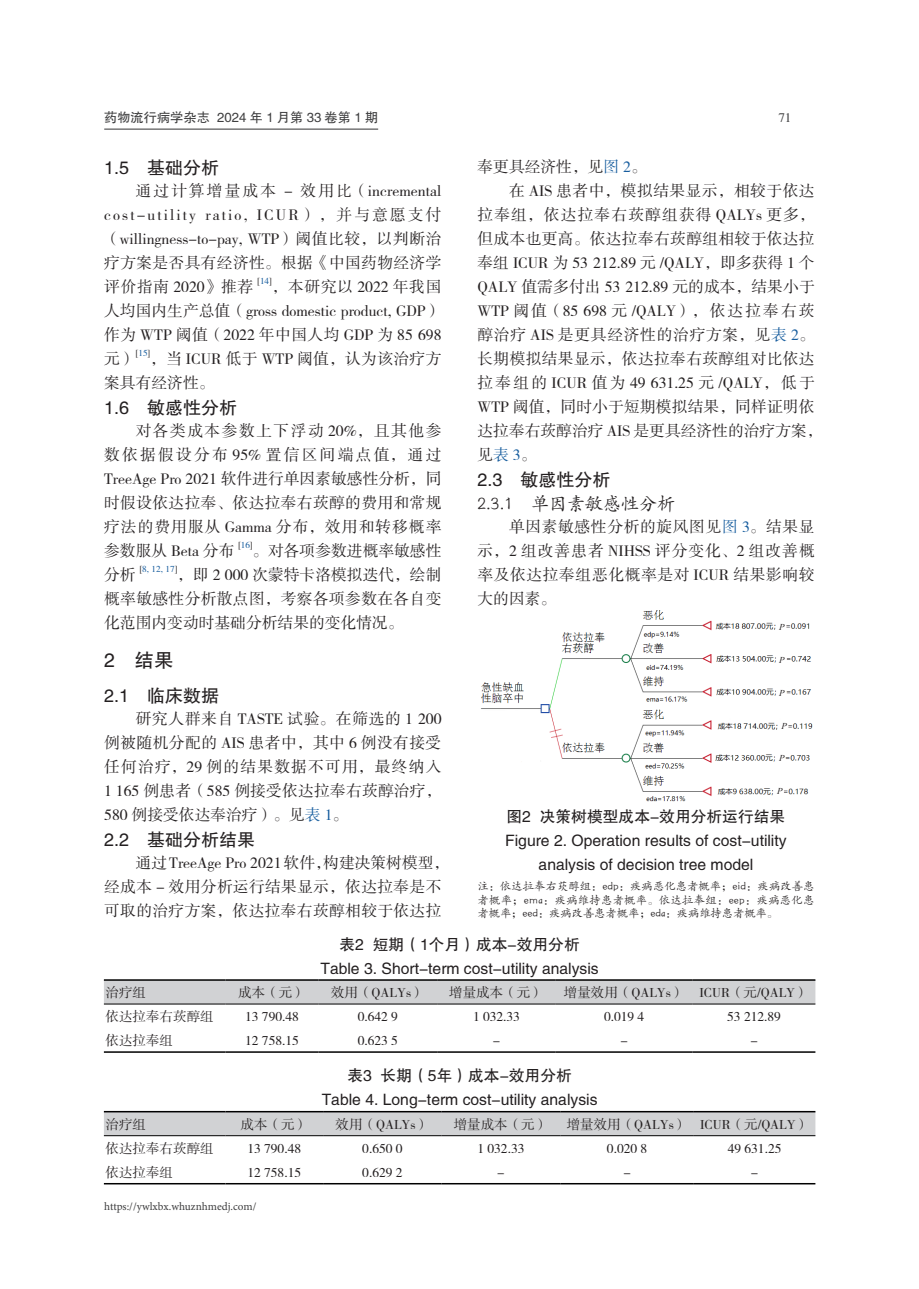
<style>
.page{position:relative;width:919px;height:1289px;background:#fff}
.page>*{position:absolute;margin:0;border:0;box-sizing:border-box;transform-origin:0 0}
._12_正文一级标题{font:19.5px "FZHTK GBK1 0";color:#231f20}
._13_正文二级标题{font:18px "FZHTK GBK1 0";color:#231f20}
._13_1_三级标题{font:18px "FZKTK GBK1 0";color:#231f20}
._11_正文{font:15.75px/24px "FZSSK GBK1 0";letter-spacing:.015em;color:#231f20;text-align:justify}
._15_图表名{font:15.75px/24px "FZHTK GBK1 0";color:#231f20;text-align:center}
._15_1_图表内容{font:13.5px "FZSSK GBK1 0";color:#231f20}
.t1{font:13.2px "FZHTK GBK1 0";color:#3e3e3f}
.t2{font:13.2px "FZSSK GBK1 0";color:#3e3e3f}
._14_图表注释{font:11.25px/13.5px "FZKTK GBK1 0";letter-spacing:.015em;color:#231f20;text-align:justify}
.t3{font:11.25px "Minion Pro";color:#3e3e3f}
._11_正文-2{font:9.15px "FZSSK GBK1 0";color:#231f20}
._11_正文-3{font:9.15px "FZSSK GBK1 0";color:#175d9e}
._4_中文摘要{font:italic 9px "Times New Roman";color:#231f20}
.s1{color:#175d9e}
.s2{color:#231f20}
</style>
<div class="page">
<hr style="left:104px;top:129px;width:274px;height:1px;background:#3e3e3f">
<img style="left:481px;top:610px;width:332px;height:192px">
<div style="left:104px;top:980px;width:711px;height:23px;background:#d1d2d4"></div>
<hr style="left:104px;top:979px;width:121px;height:1px;background:#000">
<hr style="left:225px;top:979px;width:93px;height:1px;background:#000">
<hr style="left:318px;top:979px;width:119px;height:1px;background:#000">
<hr style="left:437px;top:979px;width:118px;height:1px;background:#000">
<hr style="left:555px;top:979px;width:137px;height:1px;background:#000">
<hr style="left:692px;top:979px;width:123px;height:1px;background:#000">
<hr style="left:104px;top:1051px;width:121px;height:1px;background:#000">
<hr style="left:225px;top:1051px;width:93px;height:1px;background:#000">
<hr style="left:318px;top:1051px;width:119px;height:1px;background:#000">
<hr style="left:437px;top:1051px;width:118px;height:1px;background:#000">
<hr style="left:555px;top:1051px;width:137px;height:1px;background:#000">
<hr style="left:692px;top:1051px;width:123px;height:1px;background:#000">
<hr style="left:104px;top:1003px;width:121px;height:1px;background:#000">
<hr style="left:225px;top:1003px;width:93px;height:1px;background:#000">
<hr style="left:318px;top:1003px;width:119px;height:1px;background:#000">
<hr style="left:437px;top:1003px;width:118px;height:1px;background:#000">
<hr style="left:555px;top:1003px;width:137px;height:1px;background:#000">
<hr style="left:692px;top:1003px;width:123px;height:1px;background:#000">
<div style="left:104px;top:1112px;width:711px;height:23px;background:#d1d2d4"></div>
<hr style="left:104px;top:1110px;width:121px;height:2px;background:#000">
<hr style="left:225px;top:1110px;width:98px;height:2px;background:#000">
<hr style="left:323px;top:1110px;width:118px;height:2px;background:#000">
<hr style="left:441px;top:1110px;width:119px;height:2px;background:#000">
<hr style="left:560px;top:1110px;width:133px;height:2px;background:#000">
<hr style="left:693px;top:1110px;width:122px;height:2px;background:#000">
<hr style="left:104px;top:1135px;width:121px;height:1px;background:#000">
<hr style="left:225px;top:1135px;width:98px;height:1px;background:#000">
<hr style="left:323px;top:1135px;width:118px;height:1px;background:#000">
<hr style="left:441px;top:1135px;width:119px;height:1px;background:#000">
<hr style="left:560px;top:1135px;width:133px;height:1px;background:#000">
<hr style="left:693px;top:1135px;width:122px;height:1px;background:#000">
<hr style="left:104px;top:1182px;width:121px;height:2px;background:#000">
<hr style="left:225px;top:1182px;width:98px;height:2px;background:#000">
<hr style="left:323px;top:1182px;width:118px;height:2px;background:#000">
<hr style="left:441px;top:1182px;width:119px;height:2px;background:#000">
<hr style="left:560px;top:1182px;width:133px;height:2px;background:#000">
<hr style="left:693px;top:1182px;width:122px;height:2px;background:#000">
<p class="t1" style="left:104px;top:111px;width:275px">药物流行病学杂志 2024 年 1 月第 33 卷第 1 期</p>
<p class="t2" style="left:778px;top:111px;width:15px">71</p>
<p class="_11_正文" style="left:477px;top:155px;width:171px">奉更具经济性，见<span class="s1">图 2</span>。</p>
<p class="_11_正文" style="left:477px;top:179px;width:346px;text-align:left;text-indent:32px">在 AIS 患者中，模拟结果显示，相较于依达拉奉组，依达拉奉右莰醇组获得 QALYs 更多，但成本也更高。依达拉奉右莰醇组相较于依达拉奉组 ICUR 为 53 212.89 元 /QALY，即多获得 1 个<br>QALY 值需多付出 53 212.89 元的成本，结果小于<br>WTP 阈值（85 698 元 /QALY），依达拉奉右莰醇治疗 AIS 是更具经济性的治疗方案，见<span class="s1">表 2</span>。长期模拟结果显示，依达拉奉右莰醇组对比依达拉奉组的 ICUR 值为 49 631.25 元 /QALY，低于<br>WTP 阈值，同时小于短期模拟结果，同样证明依达拉奉右莰醇治疗 AIS 是更具经济性的治疗方案，见<span class="s1">表 3</span>。</p>
<p class="_13_正文二级标题" style="left:477px;top:469px;width:134px">2.3 敏感性分析</p>
<p class="_13_1_三级标题" style="left:477px;top:494px;width:199px">2.3.1 单因素敏感性分析</p>
<p class="_11_正文" style="left:477px;top:515px;width:339px;text-indent:32px">单因素敏感性分析的旋风图见<span class="s1">图 3</span>。结果显示，2 组改善患者 NIHSS 评分变化、2 组改善概率及依达拉奉组恶化概率是对 ICUR 结果影响较大的因素。</p>
<p class="_13_正文二级标题" style="left:104px;top:157px;width:116px">1.5 基础分析</p>
<p class="_11_正文" style="left:104px;top:179px;width:339px;text-indent:32px">通过计算增量成本 - 效用比（incremental cost-utility ratio, ICUR），并与意愿支付（willingness-to-pay, WTP）阈值比较，以判断治疗方案是否具有经济性。根据《中国药物经济学评价指南 2020》推荐</p>
<p class="_11_正文-2" style="left:257px;top:276px;width:16px">[<span class="s1">14</span>]</p>
<p class="_11_正文" style="left:104px;top:275px;width:339px;text-indent:167px">，本研究以 2022 年我国人均国内生产总值（gross domestic product, GDP）作为 WTP 阈值（2022 年中国人均 GDP 为 85 698元）</p>
<p class="_11_正文-2" style="left:136px;top:348px;width:16px">[<span class="s1">15</span>]</p>
<p class="_11_正文" style="left:104px;top:347px;width:339px;text-indent:46px">，当 ICUR 低于 WTP 阈值，认为该治疗方案具有经济性。</p>
<p class="_13_正文二级标题" style="left:104px;top:397px;width:134px">1.6 敏感性分析</p>
<p class="_11_正文" style="left:104px;top:419px;width:339px;text-indent:32px">对各类成本参数上下浮动 20%，且其他参数依据假设分布 95% 置信区间端点值，通过TreeAge Pro 2021 软件进行单因素敏感性分析，同时假设依达拉奉、依达拉奉右莰醇的费用和常规疗法的费用服从 Gamma 分布，效用和转移概率参数服从 Beta 分布</p>
<p class="_11_正文-2" style="left:238px;top:540px;width:16px">[<span class="s1">16</span>]</p>
<p class="_11_正文" style="left:252px;top:539px;width:190px">。对各项参数进概率敏感性</p>
<p class="_11_正文" style="left:104px;top:563px;width:33px">分析</p>
<p class="_11_正文-3" style="left:140px;top:564px;width:39px"><span class="s2">[</span>8, 12, 17<span class="s2">]</span></p>
<p class="_11_正文" style="left:104px;top:563px;width:339px;text-indent:73px">，即 2 000 次蒙特卡洛模拟迭代，绘制概率敏感性分析散点图，考察各项参数在各自变化范围内变动时基础分析结果的变化情况。</p>
<p class="_12_正文一级标题" style="left:104px;top:649px;width:71px">2 结果</p>
<p class="_13_正文二级标题" style="left:104px;top:685px;width:116px">2.1 临床数据</p>
<p class="_11_正文" style="left:104px;top:707px;width:339px;text-indent:32px">研究人群来自 TASTE 试验。在筛选的 1 200例被随机分配的 AIS 患者中，其中 6 例没有接受任何治疗，29 例的结果数据不可用，最终纳入1 165 例患者（585 例接受依达拉奉右莰醇治疗，580 例接受依达奉治疗）。见<span class="s1">表 1</span>。</p>
<p class="_13_正文二级标题" style="left:104px;top:829px;width:152px">2.2 基础分析结果</p>
<p class="_11_正文" style="left:104px;top:851px;width:346px;text-align:left;text-indent:32px">通过 TreeAge Pro 2021 软件，构建决策树模型，经成本 - 效用分析运行结果显示，依达拉奉是不可取的治疗方案，依达拉奉右莰醇相较于依达拉</p>
<p class="_4_中文摘要" style="left:779px;top:620px;width:7px">P</p>
<p class="_4_中文摘要" style="left:779px;top:653px;width:7px">P</p>
<p class="_4_中文摘要" style="left:779px;top:686px;width:7px">P</p>
<p class="_4_中文摘要" style="left:781px;top:719px;width:7px">P</p>
<p class="_4_中文摘要" style="left:779px;top:751px;width:7px">P</p>
<p class="_4_中文摘要" style="left:777px;top:784px;width:7px">P</p>
<p class="_15_图表名" style="left:506px;top:804px;width:280px">图2 决策树模型成本-效用分析运行结果</p>
<p class="_15_图表名" style="left:505px;top:828px;width:283px">Figure 2. Operation results of cost-utility analysis of decision tree model</p>
<p class="_14_图表注释" style="left:477px;top:879px;width:338px">注：依达拉奉右莰醇组：edp：疾病恶化患者概率；eid：疾病改善患者概率；ema：疾病维持患者概率。依达拉奉组：eep：疾病恶化患者概率；eed：疾病改善患者概率；eda：疾病维持患者概率。</p>
<p class="_15_图表名" style="left:339px;top:932px;width:242px">表2 短期（1个月）成本-效用分析</p>
<p class="_15_图表名" style="left:320px;top:956px;width:280px">Table 3. Short-term cost-utility analysis</p>
<p class="_15_1_图表内容" style="left:106px;top:985px;width:42px">治疗组</p>
<p class="_15_1_图表内容" style="left:238px;top:985px;width:69px">成本（元）</p>
<p class="_15_1_图表内容" style="left:331px;top:985px;width:95px">效用（QALYs）</p>
<p class="_15_1_图表内容" style="left:449px;top:985px;width:96px">增量成本（元）</p>
<p class="_15_1_图表内容" style="left:564px;top:985px;width:122px">增量效用（QALYs）</p>
<p class="_15_1_图表内容" style="left:699px;top:985px;width:111px">ICUR（元/QALY）</p>
<p class="_15_1_图表内容" style="left:106px;top:1009px;width:109px">依达拉奉右莰醇组</p>
<p class="_15_1_图表内容" style="left:245px;top:1009px;width:55px">13 790.48</p>
<p class="_15_1_图表内容" style="left:358px;top:1009px;width:42px">0.642 9</p>
<p class="_15_1_图表内容" style="left:473px;top:1009px;width:48px">1 032.33</p>
<p class="_15_1_图表内容" style="left:604px;top:1009px;width:42px">0.019 4</p>
<p class="_15_1_图表内容" style="left:727px;top:1009px;width:55px">53 212.89</p>
<p class="_15_1_图表内容" style="left:106px;top:1033px;width:69px">依达拉奉组</p>
<p class="_15_1_图表内容" style="left:245px;top:1033px;width:55px">12 758.15</p>
<p class="_15_1_图表内容" style="left:358px;top:1033px;width:42px">0.623 5</p>
<p class="_15_1_图表内容" style="left:492px;top:1033px;width:9px">-</p>
<p class="_15_1_图表内容" style="left:620px;top:1033px;width:9px">-</p>
<p class="_15_1_图表内容" style="left:750px;top:1033px;width:9px">-</p>
<p class="_15_图表名" style="left:347px;top:1064px;width:226px">表3 长期（5年）成本-效用分析</p>
<p class="_15_图表名" style="left:322px;top:1088px;width:277px">Table 4. Long-term cost-utility analysis</p>
<p class="_15_1_图表内容" style="left:106px;top:1116px;width:42px">治疗组</p>
<p class="_15_1_图表内容" style="left:240px;top:1116px;width:69px">成本（元）</p>
<p class="_15_1_图表内容" style="left:335px;top:1116px;width:95px">效用（QALYs）</p>
<p class="_15_1_图表内容" style="left:453px;top:1116px;width:96px">增量成本（元）</p>
<p class="_15_1_图表内容" style="left:566px;top:1116px;width:122px">增量效用（QALYs）</p>
<p class="_15_1_图表内容" style="left:700px;top:1116px;width:111px">ICUR（元/QALY）</p>
<p class="_15_1_图表内容" style="left:106px;top:1140px;width:109px">依达拉奉右莰醇组</p>
<p class="_15_1_图表内容" style="left:247px;top:1140px;width:55px">13 790.48</p>
<p class="_15_1_图表内容" style="left:362px;top:1140px;width:42px">0.650 0</p>
<p class="_15_1_图表内容" style="left:477px;top:1140px;width:48px">1 032.33</p>
<p class="_15_1_图表内容" style="left:607px;top:1140px;width:42px">0.020 8</p>
<p class="_15_1_图表内容" style="left:727px;top:1140px;width:55px">49 631.25</p>
<p class="_15_1_图表内容" style="left:106px;top:1164px;width:69px">依达拉奉组</p>
<p class="_15_1_图表内容" style="left:247px;top:1164px;width:55px">12 758.15</p>
<p class="_15_1_图表内容" style="left:362px;top:1164px;width:42px">0.629 2</p>
<p class="_15_1_图表内容" style="left:497px;top:1164px;width:9px">-</p>
<p class="_15_1_图表内容" style="left:623px;top:1164px;width:9px">-</p>
<p class="_15_1_图表内容" style="left:750px;top:1164px;width:9px">-</p>
<p class="t3" style="left:104px;top:1198px;width:154px">https://ywlxbx.whuznhmedj.com/</p>
</div>
